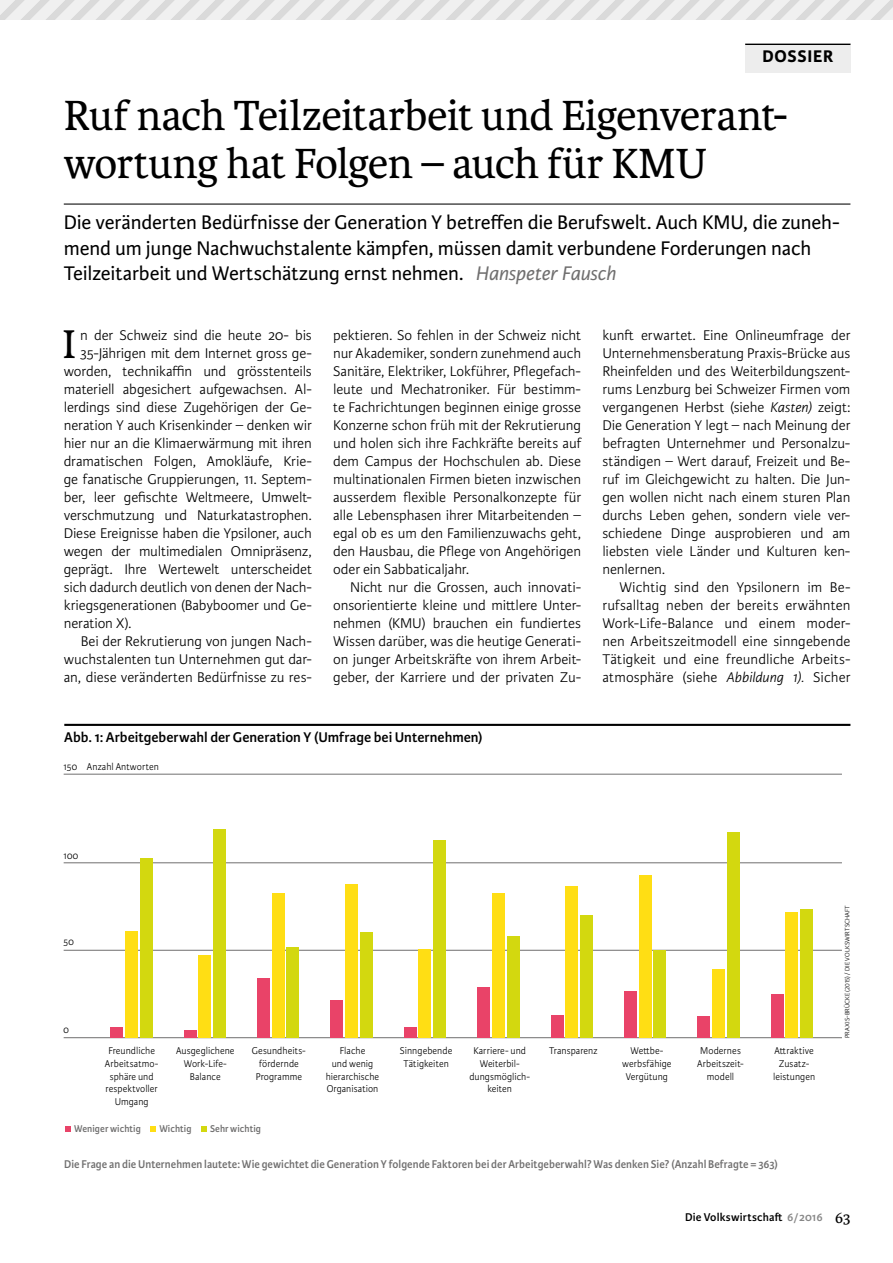
<style>
.page{position:relative;width:893px;height:1263px;background:#fff}
.page>*{position:absolute;margin:0;border:0;box-sizing:border-box;transform-origin:0 0}
.t1{font:45px/48px "Karmina";letter-spacing:-.015em;color:#000}
.t2{font:42.75px "Karmina";color:#000}
.t3{font:21px/25.5px "Karmina Sans";letter-spacing:-.005em;color:#000}
.t4{font:700 18px "Karmina Sans";letter-spacing:.04em;color:#000}
.t5{font:300 15px/18px "Karmina Sans";letter-spacing:-.005em;color:#000;text-align:justify}
.t6{font:600 15px "Karmina Sans";color:#000}
.t7{font:600 12px "Karmina Sans";letter-spacing:.005em;color:#706f6f;scale:.95 1}
.t8{font:600 12px "Karmina Sans";letter-spacing:.01em;color:#000}
.t9{font:300 10.5px/12.6px "Karmina Sans";letter-spacing:.005em;color:#000;text-align:center;scale:.95 1}
.t10{font:600 10.5px "Karmina Sans";letter-spacing:.01em;color:#706f6f;scale:.95 1}
.t11{font:300 6.75px "Karmina Sans";letter-spacing:.01em;color:#000}
.s1{font-style:italic;color:#706f6f}
.s2{font-style:italic}
.s3{color:#878787}
.s4{font-family:"Karmina";font-weight:400;font-size:16.5px}
</style>
<div class="page">
<div style="left:745px;top:43px;width:105px;height:29px;background:#ededed"></div>
<hr style="left:745px;top:44px;width:105px;height:1px;background:#000">
<svg style="left:0;top:0;width:893px;height:20px"></svg>
<hr style="left:64px;top:204px;width:786px;height:1px;background:#000">
<hr style="left:64px;top:724px;width:786px;height:2px;background:#000">
<hr style="left:64px;top:1037px;width:778px;height:1px;background:#706f6f">
<hr style="left:64px;top:950px;width:778px;height:1px;background:#706f6f">
<hr style="left:64px;top:862px;width:778px;height:1px;background:#706f6f">
<hr style="left:64px;top:774px;width:778px;height:1px;background:#706f6f">
<div style="left:110px;top:1027px;width:12px;height:10px;background:#e94368"></div>
<div style="left:184px;top:1030px;width:12px;height:7px;background:#e94368"></div>
<div style="left:257px;top:978px;width:12px;height:59px;background:#e94368"></div>
<div style="left:330px;top:1000px;width:12px;height:37px;background:#e94368"></div>
<div style="left:404px;top:1027px;width:12px;height:10px;background:#e94368"></div>
<div style="left:477px;top:987px;width:12px;height:50px;background:#e94368"></div>
<div style="left:551px;top:1015px;width:12px;height:22px;background:#e94368"></div>
<div style="left:624px;top:991px;width:12px;height:46px;background:#e94368"></div>
<div style="left:697px;top:1016px;width:12px;height:21px;background:#e94368"></div>
<div style="left:771px;top:994px;width:12px;height:43px;background:#e94368"></div>
<div style="left:125px;top:931px;width:12px;height:106px;background:#ffde14"></div>
<div style="left:198px;top:955px;width:12px;height:82px;background:#ffde14"></div>
<div style="left:272px;top:893px;width:12px;height:144px;background:#ffde14"></div>
<div style="left:345px;top:884px;width:12px;height:153px;background:#ffde14"></div>
<div style="left:418px;top:949px;width:12px;height:88px;background:#ffde14"></div>
<div style="left:492px;top:893px;width:12px;height:144px;background:#ffde14"></div>
<div style="left:565px;top:885px;width:12px;height:152px;background:#ffde14"></div>
<div style="left:639px;top:875px;width:12px;height:162px;background:#ffde14"></div>
<div style="left:712px;top:969px;width:12px;height:68px;background:#ffde14"></div>
<div style="left:785px;top:912px;width:12px;height:125px;background:#ffde14"></div>
<div style="left:140px;top:858px;width:12px;height:179px;background:#d3d80f"></div>
<div style="left:213px;top:829px;width:12px;height:208px;background:#d3d80f"></div>
<div style="left:286px;top:946px;width:12px;height:91px;background:#d3d80f"></div>
<div style="left:360px;top:932px;width:12px;height:105px;background:#d3d80f"></div>
<div style="left:433px;top:840px;width:12px;height:197px;background:#d3d80f"></div>
<div style="left:507px;top:936px;width:12px;height:101px;background:#d3d80f"></div>
<div style="left:580px;top:915px;width:12px;height:122px;background:#d3d80f"></div>
<div style="left:653px;top:950px;width:12px;height:87px;background:#d3d80f"></div>
<div style="left:727px;top:832px;width:12px;height:205px;background:#d3d80f"></div>
<div style="left:800px;top:909px;width:12px;height:128px;background:#d3d80f"></div>
<svg style="left:65px;top:1126px;width:5px;height:6px"></svg>
<svg style="left:150px;top:1126px;width:6px;height:6px"></svg>
<svg style="left:201px;top:1126px;width:5px;height:6px"></svg>
<p class="t4" style="left:762px;top:46px;width:72px">DOSSIER</p>
<h1 class="t1" style="left:64px;top:92px;width:726px">Ruf nach Teilzeitarbeit und Eigenverant&shy;wortung hat Folgen – auch für KMU</h1>
<p class="t3" style="left:64px;top:210px;width:777px">Die veränderten Bedürfnisse der Generation Y betreffen die Berufswelt. Auch KMU, die zuneh&shy;mend um junge Nachwuchstalente kämpfen, müssen damit verbundene Forderungen nach<br>Teilzeitarbeit und Wertschätzung ernst nehmen. <span class="s1">Hanspeter Fausch</span></p>
<h2 class="t2" style="left:62px;top:320px;width:15px">I</h2>
<p class="t5" style="left:80px;top:326px;width:233px">n der Schweiz sind die heute 20- bis</p>
<p class="t5" style="left:80px;top:344px;width:233px">35-Jährigen mit dem Internet gross ge-</p>
<p class="t5" style="left:64px;top:362px;width:250px">worden, technikaffin und grösstenteils</p>
<p class="t5" style="left:64px;top:380px;width:250px">materiell abgesichert aufgewachsen. Al-</p>
<p class="t5" style="left:64px;top:398px;width:250px">lerdings sind diese Zugehörigen der Ge-</p>
<p class="t5" style="left:64px;top:416px;width:250px">neration Y auch Krisenkinder – denken wir</p>
<p class="t5" style="left:64px;top:434px;width:250px">hier nur an die Klimaerwärmung mit ihren</p>
<p class="t5" style="left:64px;top:452px;width:250px">dramatischen Folgen, Amokläufe, Krie-</p>
<p class="t5" style="left:64px;top:470px;width:250px">ge fanatische Gruppierungen, 11. Septem-</p>
<p class="t5" style="left:64px;top:488px;width:250px">ber, leer gefischte Weltmeere, Umwelt-</p>
<p class="t5" style="left:64px;top:506px;width:250px">verschmutzung und Naturkatastrophen.</p>
<p class="t5" style="left:64px;top:524px;width:250px">Diese Ereignisse haben die Ypsiloner, auch</p>
<p class="t5" style="left:64px;top:542px;width:250px">wegen der multimedialen Omnipräsenz,</p>
<p class="t5" style="left:64px;top:560px;width:250px">geprägt. Ihre Wertewelt unterscheidet</p>
<p class="t5" style="left:64px;top:578px;width:250px">sich dadurch deutlich von denen der Nach-</p>
<p class="t5" style="left:64px;top:596px;width:250px">kriegsgenerationen (Babyboomer und Ge-</p>
<p class="t5" style="left:64px;top:614px;width:69px">neration X).</p>
<p class="t5" style="left:81px;top:632px;width:233px">Bei der Rekrutierung von jungen Nach-</p>
<p class="t5" style="left:64px;top:650px;width:250px">wuchstalenten tun Unternehmen gut dar-</p>
<p class="t5" style="left:64px;top:668px;width:250px">an, diese veränderten Bedürfnisse zu res-</p>
<p class="t5" style="left:333px;top:326px;width:250px">pektieren. So fehlen in der Schweiz nicht nur Akademiker, sondern zunehmend auch Sanitäre, Elektriker, Lokführer, Pflegefach&shy;leute und Mechatroniker. Für bestimm&shy;te Fachrichtungen beginnen einige grosse Konzerne schon früh mit der Rekrutierung und holen sich ihre Fachkräfte bereits auf dem Campus der Hochschulen ab. Diese multinationalen Firmen bieten inzwischen ausserdem flexible Personalkonzepte für alle Lebensphasen ihrer Mitarbeitenden – egal ob es um den Familienzuwachs geht, den Hausbau, die Pflege von Angehörigen oder ein Sabbaticaljahr.</p>
<p class="t5" style="left:333px;top:578px;width:250px;text-indent:17px">Nicht nur die Grossen, auch innovati&shy;onsorientierte kleine und mittlere Unter&shy;nehmen (KMU) brauchen ein fundiertes Wissen darüber, was die heutige Generati&shy;on junger Arbeitskräfte von ihrem Arbeit&shy;geber, der Karriere und der privaten Zu-</p>
<p class="t6" style="left:64px;top:728px;width:420px">Abb. 1: Arbeitgeberwahl der Generation Y (Umfrage bei Unternehmen)</p>
<p class="t9" style="left:64px;top:760px;width:102px">150 Anzahl Antworten</p>
<p class="t5" style="left:602px;top:326px;width:250px">kunft erwartet. Eine Onlineumfrage der Unternehmensberatung Praxis-Brücke aus Rheinfelden und des Weiterbildungszent&shy;rums Lenzburg bei Schweizer Firmen vom vergangenen Herbst (siehe <span class="s2">Kasten)</span> zeigt:<br>Die Generation Y legt – nach Meinung der befragten Unternehmer und Personalzu&shy;ständigen – Wert darauf, Freizeit und Be&shy;ruf im Gleichgewicht zu halten. Die Jun&shy;gen wollen nicht nach einem sturen Plan durchs Leben gehen, sondern viele ver&shy;schiedene Dinge ausprobieren und am liebsten viele Länder und Kulturen ken&shy;nenlernen.</p>
<p class="t5" style="left:602px;top:578px;width:250px;text-indent:17px">Wichtig sind den Ypsilonern im Be&shy;rufsalltag neben der bereits erwähnten Work-Life-Balance und einem moder&shy;nen Arbeitszeitmodell eine sinngebende Tätigkeit und eine freundliche Arbeits&shy;atmosphäre (siehe <span class="s2">Abbildung 1).</span> Sicher</p>
<p class="t9" style="left:64px;top:849px;width:17px">100</p>
<p class="t9" style="left:64px;top:936px;width:12px">50</p>
<p class="t9" style="left:64px;top:1023px;width:7px">0</p>
<p class="t11" style="left:844px;top:1038px;width:134px;rotate:-90deg">PRAXIS-BRÜCKE (2015) / DIE VOLKSWIRTSCHAFT</p>
<p class="t9" style="left:105px;top:1045px;width:58px">Freundliche<br>Arbeitsatmo&shy;sphäre und respektvoller<br>Umgang</p>
<p class="t9" style="left:176px;top:1045px;width:63px">Ausgeglichene<br>Work-Life-<br>Balance</p>
<p class="t9" style="left:252px;top:1045px;width:58px">Gesundheits&shy;fördernde<br>Programme</p>
<p class="t9" style="left:326px;top:1045px;width:58px">Flache<br>und wenig hierarchische<br>Organisation</p>
<p class="t9" style="left:400px;top:1045px;width:57px">Sinngebende<br>Tätigkeiten</p>
<p class="t9" style="left:469px;top:1045px;width:65px">Karriere- und<br>Weiterbil&shy;dungsmöglich&shy;keiten</p>
<p class="t9" style="left:549px;top:1045px;width:52px">Transparenz</p>
<p class="t9" style="left:622px;top:1045px;width:53px">Wettbe&shy;werbsfähige<br>Vergütung</p>
<p class="t9" style="left:697px;top:1045px;width:50px">Modernes<br>Arbeitszeit&shy;modell</p>
<p class="t9" style="left:773px;top:1045px;width:46px">Attraktive<br>Zusatz&shy;leistungen</p>
<p class="t10" style="left:74px;top:1123px;width:72px">Weniger wichtig</p>
<p class="t10" style="left:159px;top:1123px;width:35px">Wichtig</p>
<p class="t10" style="left:210px;top:1123px;width:55px">Sehr wichtig</p>
<p class="t7" style="left:64px;top:1157px;width:752px">Die Frage an die Unternehmen lautete: Wie gewichtet die Generation Y folgende Faktoren bei der Arbeitgeberwahl? Was denken Sie? (Anzahl Befragte = 363)</p>
<p class="t8" style="left:685px;top:1210px;width:167px">Die Volkswirtschaft <span class="s3">6/2016</span> <span class="s4">63</span></p>
</div>
